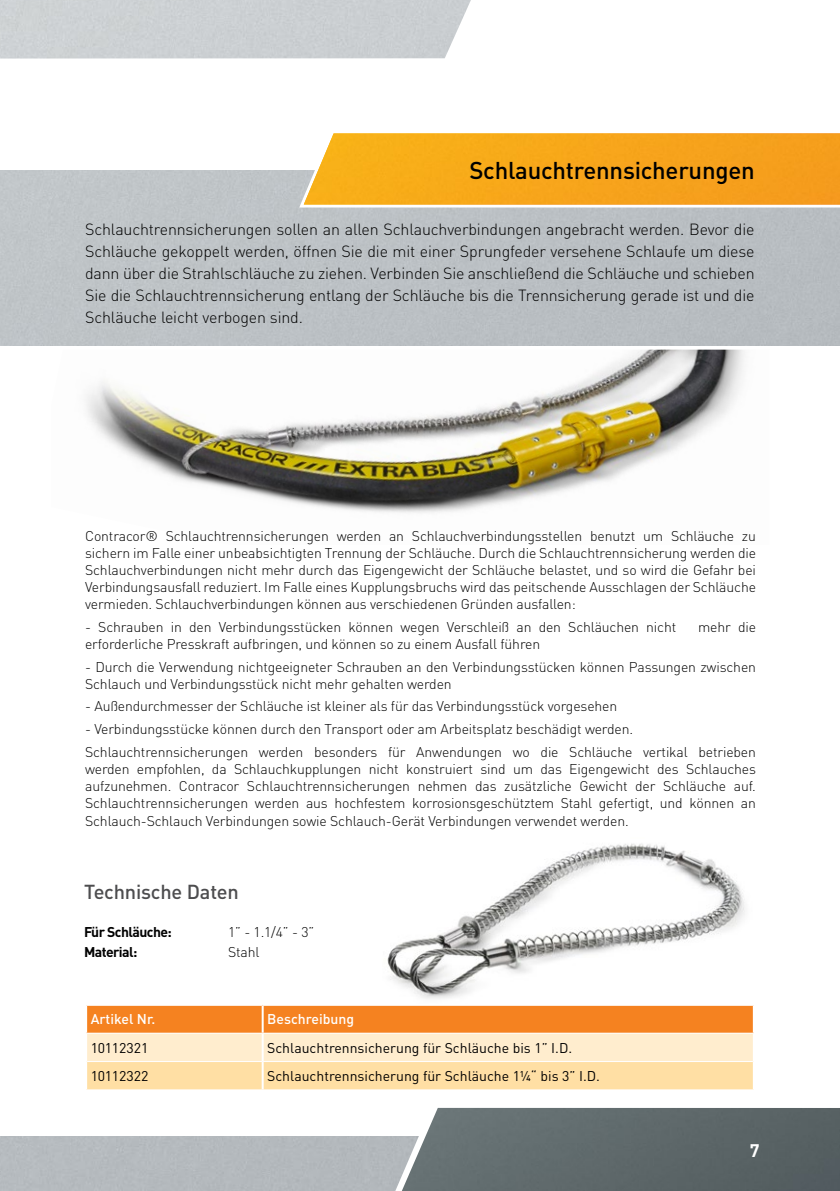
<style>
.page{position:relative;width:840px;height:1191px;background:#fff}
.page>*{position:absolute;margin:0;border:0;box-sizing:border-box;transform-origin:0 0}
.t1{font:500 24px "DIN Pro";letter-spacing:-.01em;color:#000}
.t2{font:500 20px "DIN Pro";letter-spacing:-.01em;color:#4d4d4f}
.t3{font:700 18px "DIN Pro";color:#fff}
.t4{font:300 16px/22px "DIN Pro";letter-spacing:-.01em;color:#000;text-align:justify}
.t5{font:300 14px/17px "DIN Pro";letter-spacing:-.01em;color:#000;text-align:justify}
.t6{font:14px "DIN Pro";color:#000}
.t7{font:700 14px "DIN Pro";letter-spacing:-.04em;color:#000}
.t8{font:500 14px "DIN Pro";color:#fff}
</style>
<div class="page">
<svg style="left:371px;top:1136px;width:18px;height:55px"></svg>
<img style="left:389px;top:1107px;width:450px;height:84px">
<img style="left:86px;top:350px;width:659px;height:163px">
<svg style="left:294px;top:170px;width:545px;height:42px"></svg>
<img style="left:303px;top:133px;width:536px;height:71px">
<img style="left:387px;top:843px;width:358px;height:156px">
<svg style="left:87px;top:1005px;width:665px;height:84px;background:#fbc689"></svg>
<hr style="left:261px;top:1033px;width:2px;height:28px;background:#fff">
<hr style="left:87px;top:1061px;width:175px;height:1px;background:#fff">
<hr style="left:262px;top:1061px;width:490px;height:1px;background:#fff">
<hr style="left:261px;top:1062px;width:2px;height:27px;background:#fff">
<hr style="left:261px;top:1005px;width:2px;height:27px;background:#fff">
<hr style="left:85px;top:1032px;width:177px;height:1px;background:#fff">
<hr style="left:262px;top:1032px;width:492px;height:1px;background:#fff">
<h1 class="t1" style="left:469px;top:154px;width:287px">Schlauchtrennsicherungen</h1>
<p class="t4" style="left:85px;top:218px;width:670px">Schlauchtrennsicherungen sollen an allen Schlauchverbindungen angebracht werden. Bevor die Schläuche gekoppelt werden, öffnen Sie die mit einer Sprungfeder versehene Schlaufe um diese dann über die Strahlschläuche zu ziehen. Verbinden Sie anschließend die Schläuche und schieben Sie die Schlauchtrennsicherung entlang der Schläuche bis die Trennsicherung gerade ist und die Schläuche leicht verbogen sind.</p>
<p class="t5" style="left:85px;top:527px;width:672px">Contracor® Schlauchtrennsicherungen werden an Schlauchverbindungsstellen benutzt um Schläuche zu sichern im Falle einer unbeabsichtigten Trennung der Schläuche. Durch die Schlauchtrennsicherung werden die Schlauchverbindungen nicht mehr durch das Eigengewicht der Schläuche belastet, und so wird die Gefahr bei Verbindungsausfall reduziert. Im Falle eines Kupplungsbruchs wird das peitschende Ausschlagen der Schläuche vermieden. Schlauchverbindungen können aus verschiedenen Gründen ausfallen:</p>
<p class="t5" style="left:85px;top:618px;width:592px">- Schrauben in den Verbindungsstücken können wegen Verschleiß an den Schläuchen nicht</p>
<p class="t5" style="left:697px;top:618px;width:59px">mehr die</p>
<p class="t5" style="left:85px;top:635px;width:456px">erforderliche Presskraft aufbringen, und können so zu einem Ausfall führen</p>
<p class="t5" style="left:85px;top:658px;width:672px">- Durch die Verwendung nichtgeeigneter Schrauben an den Verbindungsstücken können Passungen zwischen<br>Schlauch und Verbindungsstück nicht mehr gehalten werden</p>
<p class="t5" style="left:85px;top:697px;width:533px">- Außendurchmesser der Schläuche ist kleiner als für das Verbindungsstück vorgesehen</p>
<p class="t5" style="left:85px;top:717px;width:672px;line-height:22.6px">- Verbindungsstücke können durch den Transport oder am Arbeitsplatz beschädigt werden.<br>Schlauchtrennsicherungen werden besonders für Anwendungen wo die Schläuche vertikal betrieben</p>
<p class="t5" style="left:85px;top:759px;width:672px">werden empfohlen, da Schlauchkupplungen nicht konstruiert sind um das Eigengewicht des Schlauches aufzunehmen. Contracor Schlauchtrennsicherungen nehmen das zusätzliche Gewicht der Schläuche auf.<br>Schlauchtrennsicherungen werden aus hochfestem korrosionsgeschütztem Stahl gefertigt, und können an Schlauch-Schlauch Verbindungen sowie Schlauch-Gerät Verbindungen verwendet werden.</p>
<h2 class="t2" style="left:84px;top:878px;width:156px">Technische Daten</h2>
<p class="t7" style="left:84px;top:922px;width:89px">Für Schläuche:</p>
<p class="t5" style="left:228px;top:923px;width:87px">1” - 1.1/4” - 3”</p>
<p class="t7" style="left:84px;top:942px;width:55px">Material:</p>
<p class="t5" style="left:228px;top:943px;width:33px">Stahl</p>
<p class="t8" style="left:91px;top:1010px;width:66px">Artikel Nr.</p>
<p class="t8" style="left:267px;top:1010px;width:88px">Beschreibung</p>
<p class="t6" style="left:91px;top:1038px;width:59px">10112321</p>
<p class="t6" style="left:267px;top:1038px;width:306px">Schlauchtrennsicherung für Schläuche bis 1” I.D.</p>
<p class="t6" style="left:91px;top:1067px;width:59px">10112322</p>
<p class="t6" style="left:267px;top:1067px;width:334px">Schlauchtrennsicherung für Schläuche 1¼“ bis 3” I.D.</p>
<p class="t3" style="left:749px;top:1138px;width:11px">7</p>
</div>
